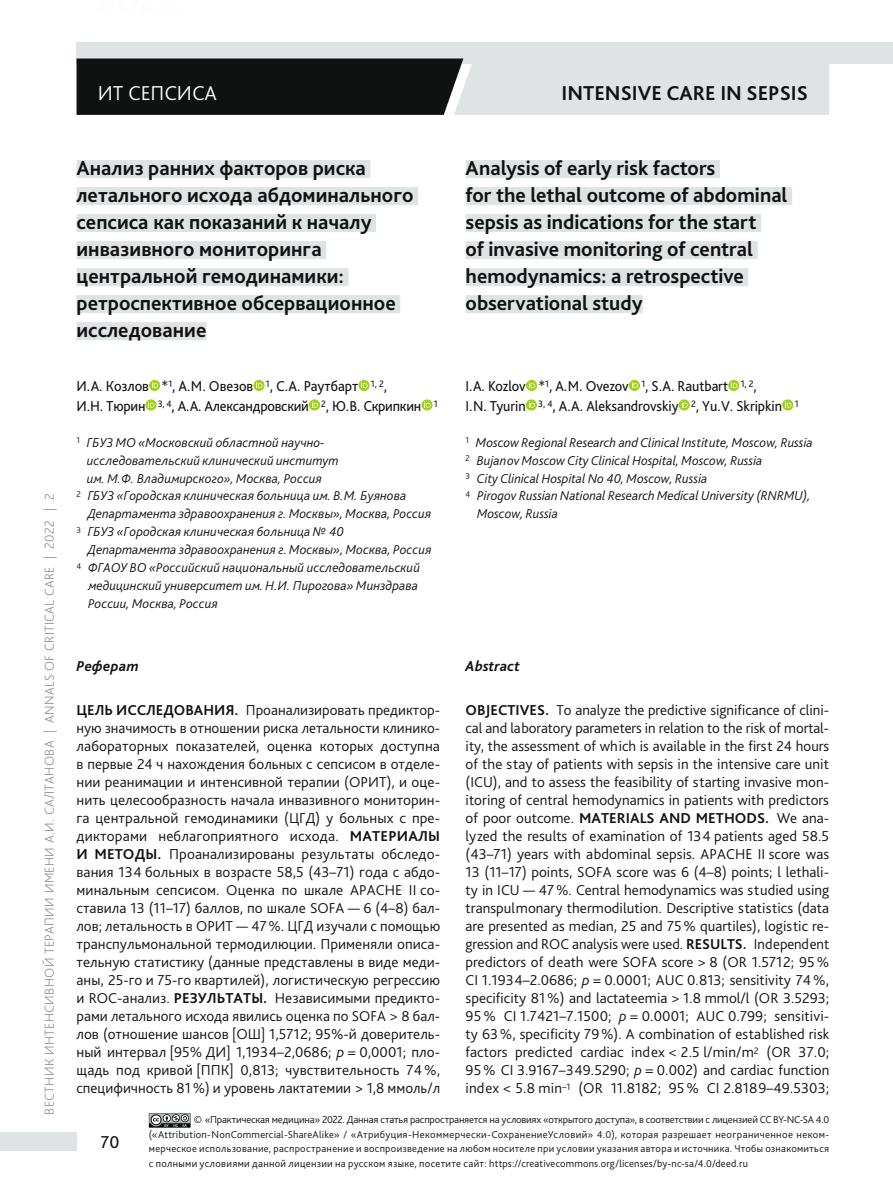
<style>
.page{position:relative;width:893px;height:1191px;background:#fff}
.page>*{position:absolute;margin:0;border:0;box-sizing:border-box;transform-origin:0 0}
.Название_статьиRU{font:700 21px/27px "Bliss Pro";color:#101212}
.Название_статьиEN{font:700 21px/27px "Bliss Pro";color:#101212}
.Название_рубрикиEN{font:700 21px "Bliss Pro";color:#101212}
.Название_рубрикиRU{font:300 21px "Bliss Pro";color:#fcfefe}
.t1{font:18px "Bliss Pro";color:#101212}
.РефератEN{font:300 15px/18px "Bliss Pro";letter-spacing:.005em;color:#101212;text-align:justify}
.РефератRU{font:300 15px/18px "Bliss Pro";color:#101212;text-align:justify}
.Авторы{font:15px/19.5px "Bliss Pro";letter-spacing:-.005em;color:#101212;scale:.95 1}
.Реферат_заголовок{font:italic 700 15px "Bliss Pro";letter-spacing:.01em;color:#101212}
.Места_работы_авторов{font:italic 300 13.5px/18px "Bliss Pro";color:#101212}
.t2{font:200 13.5px "Bliss Pro";letter-spacing:.025em;color:#7e8181}
.Дисклаймер_полосы{font:300 10.5px/14.5px "Bliss Pro";letter-spacing:.02em;color:#101212;text-align:justify}
.s1{font-weight:700}
.s2{font-style:italic}
</style>
<div class="page">
<div style="left:77px;top:42px;width:816px;height:22px;background:#e0e3e3"></div>
<svg style="left:77px;top:58px;width:752px;height:57px;background:#797b7b"></svg>
<div style="left:0;top:1132px;width:77px;height:18px;background:#e0e3e3"></div>
<div style="left:77px;top:160px;width:293px;height:18px;background:#e0e3e3"></div>
<div style="left:77px;top:187px;width:341px;height:18px;background:#e0e3e3"></div>
<div style="left:77px;top:214px;width:299px;height:18px;background:#e0e3e3"></div>
<div style="left:77px;top:241px;width:249px;height:18px;background:#e0e3e3"></div>
<div style="left:77px;top:268px;width:272px;height:18px;background:#e0e3e3"></div>
<div style="left:77px;top:295px;width:323px;height:18px;background:#e0e3e3"></div>
<div style="left:77px;top:322px;width:129px;height:18px;background:#e0e3e3"></div>
<div style="left:149px;top:380px;width:11px;height:11px;background:#9fd214;border-radius:5px"></div>
<svg style="left:152px;top:382px;width:6px;height:6px"></svg>
<svg style="left:253px;top:380px;width:12px;height:11px"></svg>
<svg style="left:256px;top:382px;width:7px;height:6px"></svg>
<svg style="left:358px;top:380px;width:12px;height:11px"></svg>
<svg style="left:361px;top:382px;width:7px;height:6px"></svg>
<svg style="left:145px;top:399px;width:12px;height:12px"></svg>
<svg style="left:148px;top:401px;width:7px;height:6px"></svg>
<svg style="left:309px;top:399px;width:11px;height:12px"></svg>
<svg style="left:312px;top:401px;width:6px;height:6px"></svg>
<svg style="left:421px;top:399px;width:12px;height:12px"></svg>
<svg style="left:424px;top:401px;width:7px;height:6px"></svg>
<svg style="left:149px;top:1113px;width:42px;height:15px"></svg>
<div style="left:466px;top:160px;width:254px;height:18px;background:#e0e3e3"></div>
<div style="left:466px;top:187px;width:326px;height:18px;background:#e0e3e3"></div>
<div style="left:466px;top:214px;width:295px;height:18px;background:#e0e3e3"></div>
<div style="left:466px;top:241px;width:292px;height:18px;background:#e0e3e3"></div>
<div style="left:466px;top:268px;width:282px;height:18px;background:#e0e3e3"></div>
<div style="left:466px;top:295px;width:177px;height:18px;background:#e0e3e3"></div>
<div style="left:526px;top:380px;width:11px;height:11px;background:#9fd214;border-radius:5px"></div>
<svg style="left:529px;top:382px;width:6px;height:6px"></svg>
<div style="left:629px;top:380px;width:11px;height:11px;background:#9fd214;border-radius:5px"></div>
<svg style="left:632px;top:382px;width:6px;height:6px"></svg>
<svg style="left:728px;top:380px;width:11px;height:11px"></svg>
<svg style="left:731px;top:382px;width:6px;height:6px"></svg>
<svg style="left:526px;top:399px;width:11px;height:12px"></svg>
<svg style="left:529px;top:401px;width:6px;height:6px"></svg>
<svg style="left:678px;top:399px;width:12px;height:12px"></svg>
<svg style="left:682px;top:401px;width:6px;height:6px"></svg>
<svg style="left:782px;top:399px;width:11px;height:12px"></svg>
<svg style="left:785px;top:401px;width:6px;height:6px"></svg>
<p class="Название_рубрикиRU" style="left:98px;top:80px;width:121px">ИТ СЕПСИСА</p>
<p class="Название_рубрикиEN" style="left:561px;top:80px;width:248px">INTENSIVE CARE IN SEPSIS</p>
<p class="t2" style="left:41px;top:1114px;width:623px;rotate:-90deg">ВЕСТНИК ИНТЕНСИВНОЙ ТЕРАПИИ ИМЕНИ А.И. САЛТАНОВА | ANNALS OF CRITICAL CARE | 2022 | 2</p>
<p class="Название_статьиRU" style="left:77px;top:154px;width:339px">Анализ ранних факторов риска летального исхода абдоминального сепсиса как показаний к началу инвазивного мониторинга центральной гемодинамики: ретроспективное обсервационное исследование</p>
<p class="Авторы" style="left:77px;top:376px;width:382px">И.А. Козлов *<sup>1</sup>, А.М. Овезов <sup>1</sup>, С.А. Раутбарт <sup>1,</sup> <sup>2</sup>,<br>И.Н. Тюрин <sup>3,</sup> <sup>4</sup>, А.А. Александровский <sup>2</sup>, Ю.В. Скрипкин <sup>1</sup></p>
<p class="Места_работы_авторов" style="left:87px;top:433px;width:253px;text-indent:-10px"><sup>1</sup> ГБУЗ МО «Московский областной научно&shy;исследовательский клинический институт им. М.Ф. Владимирского», Москва, Россия</p>
<p class="Места_работы_авторов" style="left:88px;top:486px;width:345px;text-indent:-11px"><sup>2</sup> ГБУЗ «Городская клиническая больница им. В.М. Буянова<br>Департамента здравоохранения г. Москвы», Москва, Россия</p>
<p class="Места_работы_авторов" style="left:88px;top:522px;width:345px;text-indent:-11px"><sup>3</sup> ГБУЗ «Городская клиническая больница № 40<br>Департамента здравоохранения г. Москвы», Москва, Россия</p>
<p class="Места_работы_авторов" style="left:88px;top:558px;width:333px;text-indent:-12px"><sup>4</sup> ФГАОУ ВО «Российский национальный исследовательский медицинский университет им. Н.И. Пирогова» Минздрава<br>России, Москва, Россия</p>
<p class="Название_статьиEN" style="left:466px;top:154px;width:323px">Analysis of early risk factors<br>for the lethal outcome of abdominal sepsis as indications for the start<br>of invasive monitoring of central hemodynamics: a retrospective observational study</p>
<p class="Авторы" style="left:466px;top:376px;width:352px">I.A. Kozlov *<sup>1</sup>, A.M. Ovezov <sup>1</sup>, S.A. Rautbart <sup>1,</sup> <sup>2</sup>,<br>I.N. Tyurin <sup>3,</sup> <sup>4</sup>, A.A. Aleksandrovskiy <sup>2</sup>, Yu.V. Skripkin <sup>1</sup></p>
<p class="Места_работы_авторов" style="left:466px;top:433px;width:349px"><sup>1</sup> Moscow Regional Research and Clinical Institute, Moscow, Russia</p>
<p class="Места_работы_авторов" style="left:466px;top:451px;width:298px"><sup>2</sup> Bujanov Moscow City Clinical Hospital, Moscow, Russia</p>
<p class="Места_работы_авторов" style="left:466px;top:469px;width:243px"><sup>3</sup> City Clinical Hospital No 40, Moscow, Russia</p>
<p class="Места_работы_авторов" style="left:477px;top:486px;width:335px;text-indent:-12px"><sup>4</sup> Pirogov Russian National Research Medical University (RNRMU),<br>Moscow, Russia</p>
<p class="Реферат_заголовок" style="left:77px;top:657px;width:64px">Реферат</p>
<p class="РефератRU" style="left:77px;top:701px;width:365px"><span class="s1">ЦЕЛЬ ИССЛЕДОВАНИЯ.</span> Проанализировать предиктор&shy;ную значимость в отношении риска летальности клинико&shy;лабораторных показателей, оценка которых доступна в первые 24 ч нахождения больных с сепсисом в отделе&shy;нии реанимации и интенсивной терапии (ОРИТ), и оце&shy;нить целесообразность начала инвазивного мониторин&shy;га центральной гемодинамики (ЦГД) у больных с пре&shy;дикторами неблагоприятного исхода. <span class="s1">МАТЕРИАЛЫ И МЕТОДЫ.</span> Проанализированы результаты обследо&shy;вания 134 больных в возрасте 58,5 (43–71) года с абдо&shy;минальным сепсисом. Оценка по шкале APACHE II со&shy;ставила 13 (11–17) баллов, по шкале SOFA — 6 (4–8) бал&shy;лов; летальность в ОРИТ — 47%. ЦГД изучали с помощью транспульмональной термодилюции. Применяли описа&shy;тельную статистику (данные представлены в виде меди&shy;аны, 25-го и 75-го квартилей), логистическую регрессию и ROC-анализ. <span class="s1">РЕЗУЛЬТАТЫ.</span> Независимыми предикто&shy;рами летального исхода явились оценка по SOFA &gt; 8 бал&shy;лов (отношение шансов [ОШ] 1,5712; 95%-й доверитель&shy;ный интервал [95% ДИ] 1,1934–2,0686; <span class="s2">р</span> = 0,0001; пло&shy;щадь под кривой [ППК] 0,813; чувствительность 74 %, специфичность 81%) и уровень лактатемии &gt; 1,8 ммоль/л</p>
<p class="Дисклаймер_полосы" style="left:149px;top:1112px;width:682px;text-indent:45px">© «Практическая медицина» 2022. Данная статья распространяется на условиях «открытого доступа», в соответствии с лицензией CCBY-NC-SA 4.0 («Attribution-NonCommercial-ShareAlike» / «Атрибуция-Некоммерчески-СохранениеУсловий» 4.0), которая разрешает неограниченное неком&shy;мерческое использование, распространение и воспроизведение на любом носителе при условии указания автора и источника. Чтобы ознакомиться с полными условиями данной лицензии на русском языке, посетите сайт: https://creativecommons.org/licenses/by-nc-sa/4.0/deed.ru</p>
<p class="Реферат_заголовок" style="left:466px;top:657px;width:56px">Abstract</p>
<p class="РефератEN" style="left:466px;top:701px;width:365px"><span class="s1">OBJECTIVES.</span> To analyze the predictive significance of clini&shy;cal and laboratory parameters in relation to the risk of mortal&shy;ity, the assessment of which is available in the first 24 hours of the stay of patients with sepsis in the intensive care unit (ICU), and to assess the feasibility of starting invasive mon&shy;itoring of central hemodynamics in patients with predictors of poor outcome. <span class="s1">MATERIALS AND METHODS.</span> We ana&shy;lyzed the results of examination of 134 patients aged 58.5 (43–71) years with abdominal sepsis. APACHE II score was 13 (11–17) points, SOFA score was 6 (4–8) points; l lethali&shy;ty in ICU — 47%. Central hemodynamics was studied using transpulmonary thermodilution. Descriptive statistics (data are presented as median, 25 and 75% quartiles), logistic re&shy;gression and ROC analysis were used. <span class="s1">RESULTS.</span> Independent predictors of death were SOFA score &gt; 8 (OR 1.5712; 95% CI 1.1934–2.0686; <span class="s2">p</span> = 0.0001; AUC 0.813; sensitivity 74%, specificity 81%) and lactateemia &gt; 1.8 mmol/l (OR 3.5293; 95 % CI 1.7421–7.1500; <span class="s2">p</span> = 0.0001; AUC 0.799; sensitivi&shy;ty 63%, specificity 79%). A combination of established risk factors predicted cardiac index &lt; 2.5 l/min/m<sup>2</sup> (OR 37.0; 95% CI 3.9167–349.5290; <span class="s2">p</span> = 0.002) and cardiac function index &lt; 5.8 min<sup>–1</sup> (OR 11.8182; 95% CI 2.8189–49.5303;</p>
<p class="t1" style="left:101px;top:1131px;width:20px">70</p>
</div>
